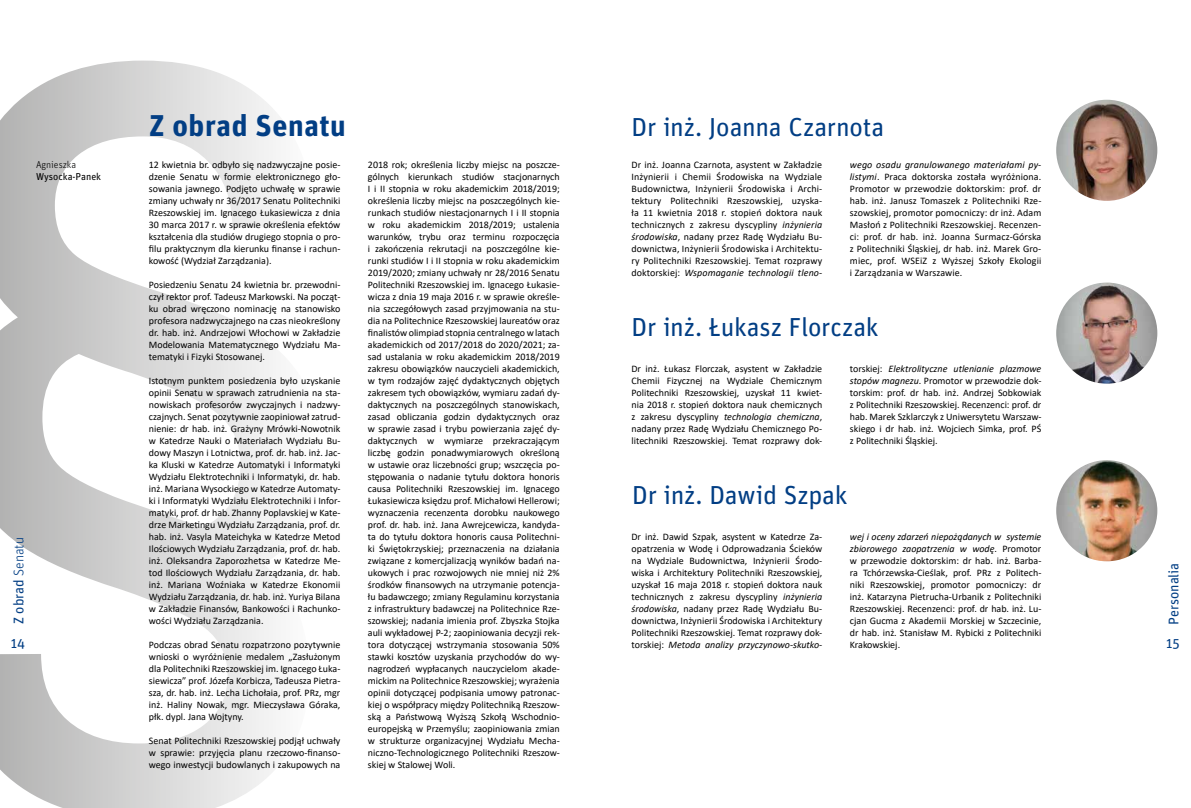
<style>
.page{position:relative;width:1191px;height:808px;background:#fff}
.page>*{position:absolute;margin:0;border:0;box-sizing:border-box;transform-origin:0 0}
.t1{font:700 30px "Unit Pro";letter-spacing:.02em;color:#023e84}
.t2{font:26px "Unit Pro";letter-spacing:-.005em;color:#023e84}
.t3{font:14px "Unit Pro";letter-spacing:-.005em;color:#023e84}
.t4{font:10px/12px "Calibri";color:#000;text-align:justify}
.t5{font:10px "Unit Pro";color:#000}
.t6{font:300 10px "Unit Pro";color:#000}
.s1{font-style:italic}
.s2{font-weight:300}
</style>
<div class="page">
<svg style="left:0;top:61px;width:276px;height:747px"></svg>
<img style="left:1056px;top:100px;width:101px;height:101px;border-radius:51px">
<img style="left:1056px;top:283px;width:101px;height:101px;border-radius:51px">
<img style="left:1056px;top:460px;width:101px;height:101px;border-radius:51px">
<h1 class="t1" style="left:149px;top:106px;width:198px">Z obrad Senatu</h1>
<h2 class="t2" style="left:631px;top:111px;width:254px">Dr inż. Joanna Czarnota</h2>
<p class="t4" style="left:368px;top:158px;width:193px">2018 rok; określenia liczby miejsc na poszcze&shy;gólnych kierunkach studiów stacjonarnych I i II stopnia w roku akademickim 2018/2019; określenia liczby miejsc na poszczególnych kie&shy;runkach studiów niestacjonarnych I i II stopnia w roku akademickim 2018/2019; ustalenia warunków, trybu oraz terminu rozpoczęcia i zakończenia rekrutacji na poszczególne kie&shy;runki studiów I i II stopnia w roku akademickim 2019/2020; zmiany uchwały nr 28/2016 Senatu Politechniki Rzeszowskiej im. Ignacego Łukasie&shy;wicza z dnia 19 maja 2016 r. w sprawie określe&shy;nia szczegółowych zasad przyjmowania na stu&shy;dia na Politechnice Rzeszowskiej laureatów oraz finalistów olimpiad stopnia centralnego w latach akademickich od 2017/2018 do 2020/2021; za&shy;sad ustalania w roku akademickim 2018/2019 zakresu obowiązków nauczycieli akademickich, w tym rodzajów zajęć dydaktycznych objętych zakresem tych obowiązków, wymiaru zadań dy&shy;daktycznych na poszczególnych stanowiskach, zasad obliczania godzin dydaktycznych oraz w sprawie zasad i trybu powierzania zajęć dy&shy;daktycznych w wymiarze przekraczającym liczbę godzin ponadwymiarowych określoną w ustawie oraz liczebności grup; wszczęcia po&shy;stępowania o nadanie tytułu doktora honoris causa Politechniki Rzeszowskiej im. Ignacego Łukasiewicza księdzu prof. Michałowi Hellerowi; wyznaczenia recenzenta dorobku naukowego prof. dr. hab. inż. Jana Awrejcewicza, kandyda&shy;ta do tytułu doktora honoris causa Politechni&shy;ki Świętokrzyskiej; przeznaczenia na działania związane z komercjalizacją wyników badań na&shy;ukowych i prac rozwojowych nie mniej niż 2% środków finansowych na utrzymanie potencja&shy;łu badawczego; zmiany Regulaminu korzystania z infrastruktury badawczej na Politechnice Rze&shy;szowskiej; nadania imienia prof. Zbyszka Stojka auli wykładowej P-2; zaopiniowania decyzji rek&shy;tora dotyczącej wstrzymania stosowania 50% stawki kosztów uzyskania przychodów do wy&shy;nagrodzeń wypłacanych nauczycielom akade&shy;mickim na Politechnice Rzeszowskiej; wyrażenia opinii dotyczącej podpisania umowy patronac&shy;kiej o współpracy między Politechniką Rzeszow&shy;ską a Państwową Wyższą Szkołą Wschodnio&shy;europejską w Przemyślu; zaopiniowania zmian w strukturze organizacyjnej Wydziału Mecha&shy;niczno-Technologicznego Politechniki Rzeszow&shy;skiej w Stalowej Woli.</p>
<p class="t4" style="left:149px;top:158px;width:193px">12 kwietnia br. odbyło się nadzwyczajne posie&shy;dzenie Senatu w formie elektronicznego gło&shy;sowania jawnego. Podjęto uchwałę w sprawie zmiany uchwały nr 36/2017 Senatu Politechniki Rzeszowskiej im. Ignacego Łukasiewicza z dnia 30 marca 2017 r. w sprawie określenia efektów kształcenia dla studiów drugiego stopnia o pro&shy;filu praktycznym dla kierunku finanse i rachun&shy;kowość (Wydział Zarządzania).</p>
<p class="t4" style="left:149px;top:278px;width:193px">Posiedzeniu Senatu 24 kwietnia br. przewodni&shy;czył rektor prof. Tadeusz Markowski. Na począt&shy;ku obrad wręczono nominację na stanowisko profesora nadzwyczajnego na czas nieokreślony dr. hab. inż. Andrzejowi Włochowi w Zakładzie Modelowania Matematycznego Wydziału Ma&shy;tematyki i Fizyki Stosowanej.</p>
<p class="t4" style="left:149px;top:374px;width:193px">Istotnym punktem posiedzenia było uzyskanie opinii Senatu w sprawach zatrudnienia na sta&shy;nowiskach profesorów zwyczajnych i nadzwy&shy;czajnych. Senat pozytywnie zaopiniował zatrud&shy;nienie: dr hab. inż. Grażyny Mrówki-Nowotnik w Katedrze Nauki o Materiałach Wydziału Bu&shy;dowy Maszyn i Lotnictwa, prof. dr. hab. inż. Jac&shy;ka Kluski w Katedrze Automatyki i Informatyki Wydziału Elektrotechniki i Informatyki, dr. hab. inż. Mariana Wysockiego w Katedrze Automaty&shy;ki i Informatyki Wydziału Elektrotechniki i Infor&shy;matyki, prof. dr hab. Zhanny Poplavskiej w Kate&shy;drze Marketingu Wydziału Zarządzania, prof. dr. hab. inż. Vasyla Mateichyka w Katedrze Metod Ilościowych Wydziału Zarządzania, prof. dr. hab. inż. Oleksandra Zaporozhetsa w Katedrze Me&shy;tod Ilościowych Wydziału Zarządzania, dr. hab. inż. Mariana Woźniaka w Katedrze Ekonomii Wydziału Zarządzania, dr. hab. inż. Yuriya Bilana w Zakładzie Finansów, Bankowości i Rachunko&shy;wości Wydziału Zarządzania.</p>
<p class="t4" style="left:149px;top:638px;width:193px">Podczas obrad Senatu rozpatrzono pozytywnie wnioski o wyróżnienie medalem „Zasłużonym dla Politechniki Rzeszowskiej im. Ignacego Łuka&shy;siewicza” prof. Józefa Korbicza, Tadeusza Pietra&shy;sza, dr. hab. inż. Lecha Lichołaia, prof. PRz, mgr inż. Haliny Nowak, mgr. Mieczysława Góraka, płk. dypl. Jana Wojtyny.</p>
<p class="t4" style="left:149px;top:734px;width:193px">Senat Politechniki Rzeszowskiej podjął uchwały w sprawie: przyjęcia planu rzeczowo-finanso&shy;wego inwestycji budowlanych i zakupowych na</p>
<p class="t4" style="left:631px;top:158px;width:192px">Dr inż. Joanna Czarnota, asystent w Zakładzie Inżynierii i Chemii Środowiska na Wydziale Budownictwa, Inżynierii Środowiska i Archi&shy;tektury Politechniki Rzeszowskiej, uzyska&shy;ła 11 kwietnia 2018 r. stopień doktora nauk technicznych z zakresu dyscypliny <span class="s1">inżynieria środowiska</span>, nadany przez Radę Wydziału Bu&shy;downictwa, Inżynierii Środowiska i Architektu&shy;ry Politechniki Rzeszowskiej. Temat rozprawy doktorskiej: <span class="s1">Wspomaganie technologii tleno-</span></p>
<p class="t4" style="left:850px;top:158px;width:193px"><span class="s1">wego osadu granulowanego materiałami py&shy;listymi</span>. Praca doktorska została wyróżniona.<br>Promotor w przewodzie doktorskim: prof. dr hab. inż. Janusz Tomaszek z Politechniki Rze&shy;szowskiej, promotor pomocniczy: dr inż. Adam Masłoń z Politechniki Rzeszowskiej. Recenzen&shy;ci: prof. dr hab. inż. Joanna Surmacz-Górska z Politechniki Śląskiej, dr hab. inż. Marek Gro&shy;miec, prof. WSEiZ z Wyższej Szkoły Ekologii i Zarządzania w Warszawie.</p>
<p class="t6" style="left:36px;top:159px;width:42px">Agnieszka</p>
<p class="t5" style="left:36px;top:170px;width:67px">Wysocka-Panek</p>
<h2 class="t2" style="left:631px;top:311px;width:248px">Dr inż. Łukasz Florczak</h2>
<p class="t4" style="left:631px;top:363px;width:192px">Dr inż. Łukasz Florczak, asystent w Zakładzie Chemii Fizycznej na Wydziale Chemicznym Politechniki Rzeszowskiej, uzyskał 11 kwiet&shy;nia 2018 r. stopień doktora nauk chemicznych z zakresu dyscypliny <span class="s1">technologia chemiczna</span>, nadany przez Radę Wydziału Chemicznego Po&shy;litechniki Rzeszowskiej. Temat rozprawy dok-</p>
<p class="t4" style="left:850px;top:363px;width:193px">torskiej: <span class="s1">Elektrolityczne utlenianie plazmowe stopów magnezu</span>. Promotor w przewodzie dok&shy;torskim: prof. dr hab. inż. Andrzej Sobkowiak z Politechniki Rzeszowskiej. Recenzenci: prof. dr hab. Marek Szklarczyk z Uniwersytetu Warszaw&shy;skiego i dr hab. inż. Wojciech Simka, prof. PŚ z Politechniki Śląskiej.</p>
<h2 class="t2" style="left:632px;top:479px;width:217px">Dr inż. Dawid Szpak</h2>
<p class="t4" style="left:631px;top:530px;width:192px">Dr inż. Dawid Szpak, asystent w Katedrze Za&shy;opatrzenia w Wodę i Odprowadzania Ścieków na Wydziale Budownictwa, Inżynierii Środo&shy;wiska i Architektury Politechniki Rzeszowskiej, uzyskał 16 maja 2018 r. stopień doktora nauk technicznych z zakresu dyscypliny <span class="s1">inżynieria środowiska</span>, nadany przez Radę Wydziału Bu&shy;downictwa, Inżynierii Środowiska i Architektury Politechniki Rzeszowskiej. Temat rozprawy dok&shy;torskiej: <span class="s1">Metoda analizy przyczynowo-skutko-</span></p>
<p class="t4" style="left:850px;top:530px;width:193px"><span class="s1">wej i oceny zdarzeń niepożądanych w systemie zbiorowego zaopatrzenia w wodę</span>. Promotor w przewodzie doktorskim: dr hab. inż. Barba&shy;ra Tchórzewska-Cieślak, prof. PRz z Politech&shy;niki Rzeszowskiej, promotor pomocniczy: dr inż. Katarzyna Pietrucha-Urbanik z Politechniki Rzeszowskiej. Recenzenci: prof. dr hab. inż. Lu&shy;cjan Gucma z Akademii Morskiej w Szczecinie, dr hab. inż. Stanisław M. Rybicki z Politechniki Krakowskiej.</p>
<h3 class="t3" style="left:10px;top:624px;width:88px;rotate:-90deg">Z obrad <span class="s2">Senatu</span></h3>
<h3 class="t3" style="left:1164px;top:625px;width:63px;rotate:-90deg">Personalia</h3>
<h3 class="t3" style="left:11px;top:634px;width:16px">14</h3>
<h3 class="t3" style="left:1166px;top:634px;width:15px">15</h3>
</div>
